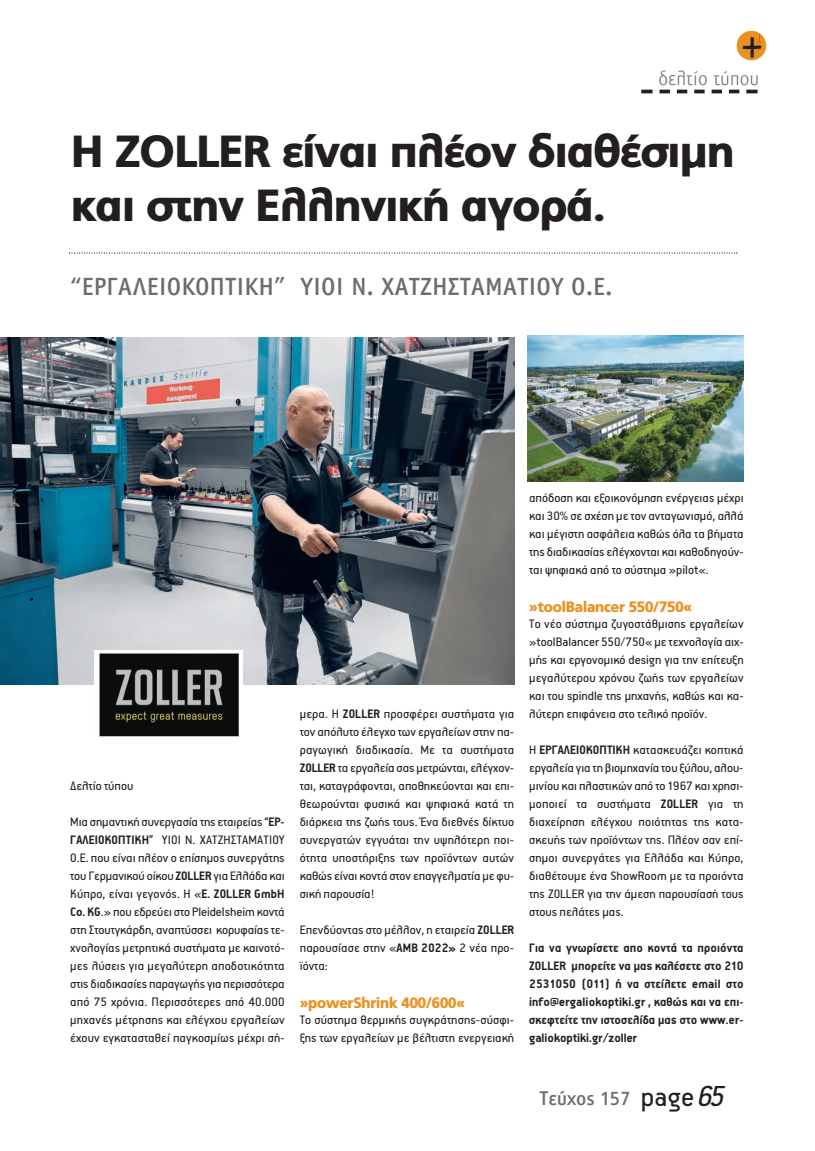
<style>
.page{position:relative;width:815px;height:1151px;background:#fff}
.page>*{position:absolute;margin:0;border:0;box-sizing:border-box;transform-origin:0 0}
.t1{font:900 45px/54px "PF Catalog";letter-spacing:-.05em;color:#231f20}
.t2{font:37.5px "PF Fuel";color:#231f20}
.t3{font:30px "PF Premier Text";color:#231f20}
.t4{font:900 15px "PF Catalog";letter-spacing:-.05em;color:#ec9121}
.t5{font:13.75px/18px "PF Premier Text";color:#231f20;text-align:justify}
.t6{font:700 13.75px/18px "PF Premier Text";letter-spacing:.005em;color:#231f20;text-align:justify}
.s1{font-weight:700}
.s2{font-style:italic;font-size:32.5px}
</style>
<div class="page">
<div style="left:737px;top:31px;width:29px;height:29px;background:#ec9121;border-radius:50%"></div>
<img style="left:0;top:337px;width:514px;height:347px">
<img style="left:95px;top:650px;width:147px;height:88px">
<img style="left:528px;top:335px;width:216px;height:146px">
<svg style="left:69px;top:252px;width:668px;height:2px"></svg>
<svg style="left:641px;top:89px;width:117px;height:4px"></svg>
<p class="t2" style="left:741px;top:21px;width:23px">+</p>
<p class="t1" style="left:70px;top:125px;width:666px">H ZOLLER είναι πλέον διαθέσιμη και στην Ελληνική αγορά.</p>
<p class="t5" style="left:70px;top:778px;width:65px">Δελτίο τύπου</p>
<p class="t5" style="left:70px;top:814px;width:216px">Μια σημαντική συνεργασία της εταιρείας “<span class="s1">ΕΡ-ΓΑΛΕΙΟΚΟΠΤΙΚΗ</span>” ΥΙΟΙ Ν. ΧΑΤΖΗΣΤΑΜΑΤΙΟΥ Ο.Ε. που είναι πλέον ο επίσημος συνεργάτης του Γερμανικού οίκου <span class="s1">ZOLLER</span> για Ελλάδα και Κύπρο, είναι γεγονός. Η «<span class="s1">E. ZOLLER GmbH Co. KG</span>.» που εδρεύει στο Pleidelsheim κοντά στη Στουτγκάρδη, αναπτύσσει κορυφαίας τε&shy;χνολογίας μετρητικά συστήματα με καινοτό&shy;μες λύσεις για μεγαλύτερη αποδοτικότητα στις διαδικασίες παραγωγής για περισσότερα από 75 χρόνια. Περισσότερες από 40.000 μηχανές μέτρησης και ελέγχου εργαλείων έχουν εγκατασταθεί παγκοσμίως μέχρι σή-</p>
<p class="t5" style="left:300px;top:706px;width:216px">μερα. H <span class="s1">ZOLLER</span> προσφέρει συστήματα για τον απόλυτο έλεγχο των εργαλείων στην πα&shy;ραγωγική διαδικασία. Με τα συστήματα <span class="s1">ZOLLER</span> τα εργαλεία σας μετρώνται, ελέγχον&shy;ται, καταγράφονται, αποθηκεύονται και επι&shy;θεωρούνται φυσικά και ψηφιακά κατά τη διάρκεια της ζωής τους. Ένα διεθνές δίκτυο συνεργατών εγγυάται την υψηλότερη ποι&shy;ότητα υποστήριξης των προϊόντων αυτών καθώς είναι κοντά στον επαγγελματία με φυ&shy;σική παρουσία!</p>
<p class="t5" style="left:300px;top:922px;width:216px">Επενδύοντας στο μέλλον, η εταιρεία <span class="s1">ZOLLER </span>παρουσίασε στην «<span class="s1">ΑΜΒ 2022»</span> 2 νέα προ&shy;ϊόντα:</p>
<p class="t4" style="left:300px;top:994px;width:167px">»powerShrink 400/600«</p>
<p class="t5" style="left:300px;top:1012px;width:216px">Το σύστημα θερμικής συγκράτησης-σύσφι&shy;ξης των εργαλείων με βέλτιστη ενεργειακή</p>
<p class="t5" style="left:529px;top:490px;width:216px">απόδοση και εξοικονόμηση ενέργειας μέχρι και 30% σε σχέση με τον ανταγωνισμό, αλλά και μέγιστη ασφάλεια καθώς όλα τα βήματα της διαδικασίας ελέγχονται και καθοδηγούν&shy;ται ψηφιακά από το σύστημα »pilot«.</p>
<p class="t4" style="left:529px;top:598px;width:164px">»toolBalancer 550/750«</p>
<p class="t5" style="left:529px;top:616px;width:216px">Το νέο σύστημα ζυγοστάθμισης εργαλείων »toolBalancer 550/750« με τεχνολογία αιχ&shy;μής και εργονομικό design για την επίτευξη μεγαλύτερου χρόνου ζωής των εργαλείων και του spindle της μηχανής, καθώς και κα&shy;λύτερη επιφάνεια στο τελικό προϊόν.</p>
<p class="t5" style="left:529px;top:742px;width:216px">Η <span class="s1">ΕΡΓΑΛΕΙΟΚΟΠΤΙΚΗ</span> κατασκευάζει κοπτικά εργαλεία για τη βιομηχανία του ξύλου, αλου&shy;μινίου και πλαστικών από το 1967 και χρησι&shy;μοποιεί τα συστήματα <span class="s1">ZOLLER</span> για τη διαχείρηση ελέγχου ποιότητας της κατα&shy;σκευής των προϊόντων της. Πλέoν σαν επί&shy;σημοι συνεργάτες για Ελλάδα και Κύπρο, διαθέτουμε ένα ShowRoom με τα προιόντα της ZOLLER για την άμεση παρουσίασή τους στους πελάτες μας.</p>
<p class="t6" style="left:529px;top:938px;width:216px">Για να γνωρίσετε απο κοντά τα προιόντα ZOLLER μπορείτε να μας καλέσετε στο 210<br>2531050 (011) ή να στείλετε email στο info@ergaliokoptiki.gr , καθώς και να επι&shy;σκεφτείτε την ιστοσελίδα μας στο www.er&shy;galiokoptiki.gr/zoller</p>
<p class="t3" style="left:641px;top:1087px;width:85px">page<span class="s2">65</span></p>
</div>
